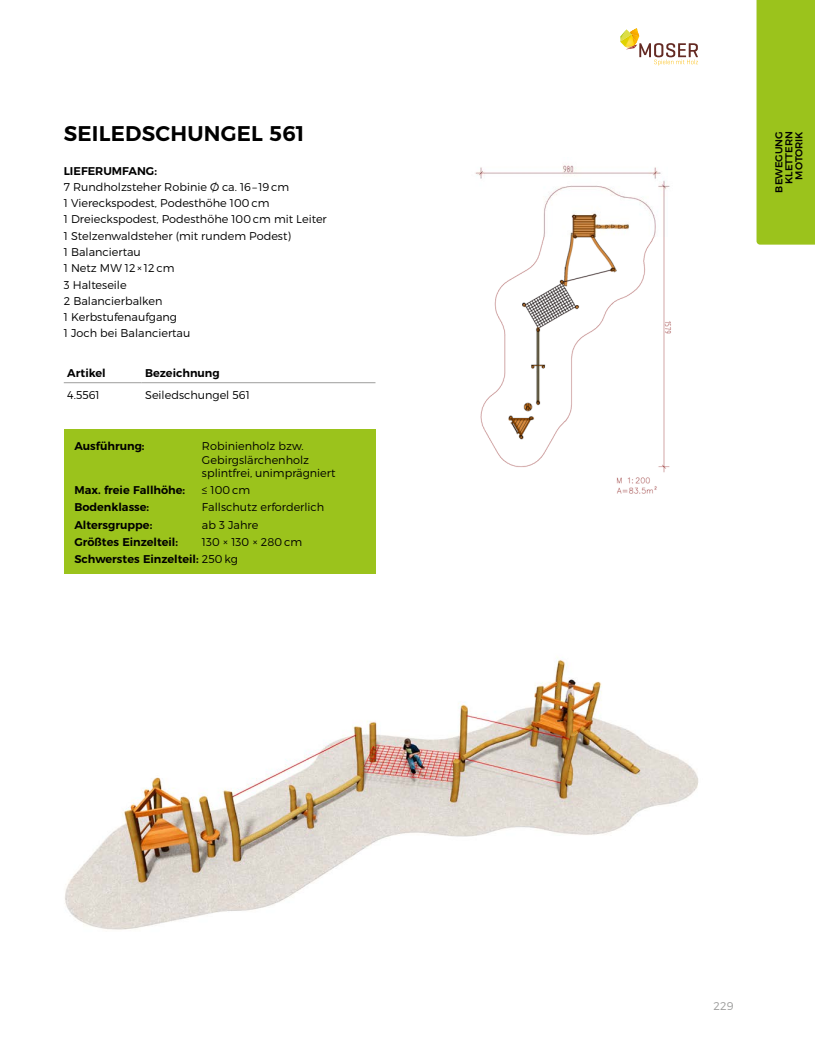
<style>
.page{position:relative;width:815px;height:1053px;background:#fff}
.page>*{position:absolute;margin:0;border:0;box-sizing:border-box;transform-origin:0 0}
.t1{font:600 21.25px "Montserrat";letter-spacing:.01em;color:#000}
.t2{font:300 11.25px/16.2px "Montserrat";color:#000}
.t3{font:600 11.25px/17px "Montserrat";color:#000}
.t4{font:300 11.25px "Montserrat";color:#9d9d9c}
.t5{font:500 10px/10px "Montserrat";color:#000;text-align:right}
.s1{font-weight:300}
</style>
<div class="page">
<img style="left:475px;top:165px;width:196px;height:329px">
<img style="left:65px;top:657px;width:633px;height:273px">
<hr style="left:64px;top:382px;width:78px;height:1px;background:#9d9d9c">
<hr style="left:142px;top:382px;width:233px;height:1px;background:#9d9d9c">
<div style="left:64px;top:429px;width:312px;height:144px;background:#9bc31c"></div>
<div style="left:756px;top:0;width:59px;height:244px;background:#9bc31c"></div>
<svg style="left:620px;top:28px;width:78px;height:38px"></svg>
<h1 class="t1" style="left:64px;top:116px;width:242px">SEILEDSCHUNGEL 561</h1>
<p class="t3" style="left:64px;top:161px;width:95px">LIEFERUMFANG:</p>
<p class="t2" style="left:64px;top:179px;width:265px">7 Rundholzsteher Robinie Ø ca. 16– 19 cm<br>1 Viereckspodest, Podesthöhe 100 cm<br>1 Dreieckspodest, Podesthöhe 100 cm mit Leiter<br>1 Stelzenwaldsteher (mit rundem Podest)<br>1 Balanciertau<br>1 Netz MW 12× 12 cm<br>3 Halteseile<br>2 Balancierbalken<br>1 Kerbstufenaufgang<br>1 Joch bei Balanciertau</p>
<p class="t3" style="left:67px;top:364px;width:40px">Artikel</p>
<p class="t3" style="left:145px;top:364px;width:76px">Bezeichnung</p>
<p class="t2" style="left:67px;top:386px;width:34px">4.5561</p>
<p class="t2" style="left:145px;top:386px;width:106px">Seiledschungel 561</p>
<p class="t3" style="left:74px;top:437px;width:72px">Ausführung:</p>
<p class="t2" style="left:202px;top:439px;width:135px;line-height:13.5px">Robinienholz bzw.<br>Gebirgslärchenholz splintfrei, unimprägniert</p>
<p class="t3" style="left:74px;top:481px;width:112px">Max. freie Fallhöhe:</p>
<p class="t2" style="left:202px;top:482px;width:50px">≤ 100 cm</p>
<p class="t3" style="left:74px;top:498px;width:76px">Bodenklasse:</p>
<p class="t2" style="left:202px;top:499px;width:124px">Fallschutz erforderlich</p>
<p class="t3" style="left:74px;top:515px;width:79px">Altersgruppe:</p>
<p class="t2" style="left:202px;top:516px;width:58px">ab 3 Jahre</p>
<p class="t3" style="left:74px;top:532px;width:105px">Größtes Einzelteil:</p>
<p class="t3" style="left:74px;top:532px;width:229px;text-indent:128px"><span class="s1">130 × 130 × 280 cm<br></span>Schwerstes Einzelteil: <span class="s1">250 kg</span></p>
<p class="t5" style="left:773px;top:192px;width:63px;rotate:-90deg">BEWEGUNG<br>KLETTERN<br>MOTORIK</p>
<p class="t4" style="left:714px;top:999px;width:21px">229</p>
</div>
